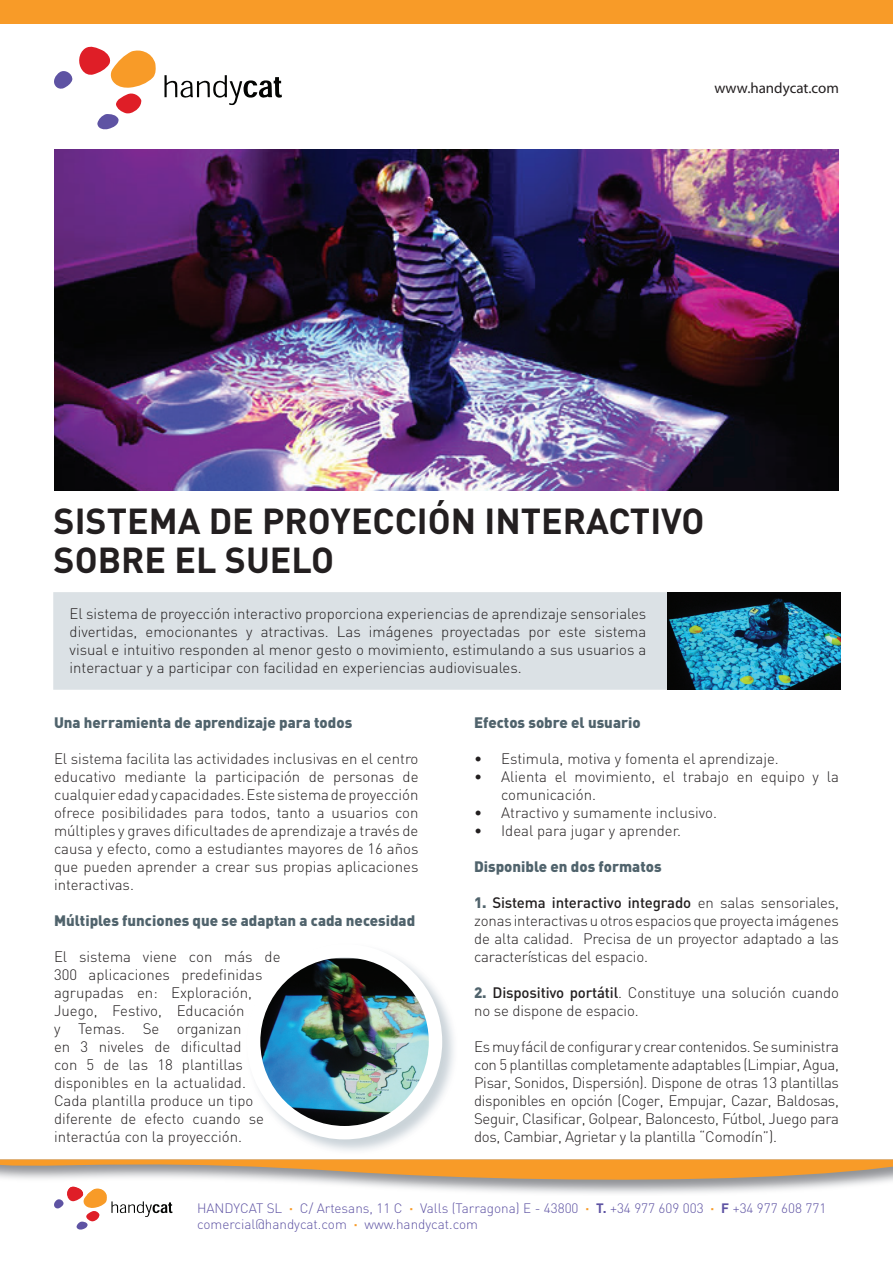
<style>
.page{position:relative;width:893px;height:1263px;background:#fff}
.page>*{position:absolute;margin:0;border:0;box-sizing:border-box;transform-origin:0 0}
.t1{font:700 35.7px/39px "DIN";color:#231f20}
.t2{font:300 15px/18px "DIN";color:#231f20;text-align:justify}
.t3{font:900 15px "DIN";color:#50636c}
.t4{font:15px "Myriad Pro";color:#231f20}
.t5{font:300 13.5px/16.2px "DIN";color:#5e53a3}
.s1{font-weight:900;color:#50636c}
.s2{font-weight:500}
.s3{font-weight:700;color:#f89b28}
.s4{font-weight:700}
</style>
<div class="page">
<img style="left:295px;top:954px;width:159px;height:197px">
<img style="left:258px;top:958px;width:177px;height:175px">
<div style="left:247px;top:944px;width:195px;height:195px;border:13px solid #fff;border-radius:50%"></div>
<img style="left:54px;top:150px;width:784px;height:340px">
<div style="left:53px;top:592px;width:786px;height:98px;background:#dbe1e5"></div>
<div style="left:0;top:0;width:893px;height:23px;background:#f89b28"></div>
<svg style="left:54px;top:46px;width:102px;height:84px"></svg>
<svg style="left:164px;top:75px;width:118px;height:30px"></svg>
<svg style="left:0;top:1159px;width:893px;height:71px"></svg>
<img style="left:668px;top:592px;width:172px;height:98px">
<p class="t4" style="left:714px;top:79px;width:126px">www.handycat.com</p>
<h1 class="t1" style="left:54px;top:500px;width:652px">SISTEMA DE PROYECCIÓN INTERACTIVO<br>SOBRE EL SUELO</h1>
<p class="t2" style="left:70px;top:605px;width:578px">El sistema de proyección interactivo proporciona experiencias de aprendizaje sensoriales divertidas, emocionantes y atractivas. Las imágenes proyectadas por este sistema visual e intuitivo responden al menor gesto o movimiento, estimulando a sus usuarios a interactuar y a participar con facilidad en experiencias audiovisuales.</p>
<p class="t3" style="left:54px;top:712px;width:300px">Una herramienta de aprendizaje para todos</p>
<p class="t2" style="left:54px;top:749px;width:366px">El sistema facilita las actividades inclusivas en el centro educativo mediante la participación de personas de cualquier edad y capacidades. Este sistema de proyección ofrece posibilidades para todos, tanto a usuarios con múltiples y graves dificultades de aprendizaje a través de causa y efecto, como a estudiantes mayores de 16 años que pueden aprender a crear sus propias aplicaciones interactivas.</p>
<p class="t3" style="left:54px;top:910px;width:363px">Múltiples funciones que se adaptan a cada necesidad</p>
<p class="t2" style="left:54px;top:947px;width:228px;text-align:left">El sistema viene con más de<br>300 aplicaciones predefinidas agrupadas en: Exploración,<br>Juego, Festivo, Educación<br>y Temas. Se organizan<br>en 3 niveles de dificultad<br>con 5 de las 18 plantillas disponibles en la actualidad.<br>Cada plantilla produce un tipo diferente de efecto cuando se interactúa con la proyección.</p>
<p class="t3" style="left:474px;top:712px;width:168px">Efectos sobre el usuario</p>
<p class="t2" style="left:474px;top:749px;width:306px">• Estimula, motiva y fomenta el aprendizaje.</p>
<p class="t2" style="left:501px;top:767px;width:339px;text-indent:-27px">• Alienta el movimiento, el trabajo en equipo y la comunicación.</p>
<p class="t2" style="left:474px;top:803px;width:244px">• Atractivo y sumamente inclusivo.</p>
<p class="t2" style="left:474px;top:821px;width:208px">• Ideal para jugar y aprender.</p>
<p class="t3" style="left:474px;top:856px;width:189px">Disponible en dos formatos</p>
<p class="t2" style="left:474px;top:893px;width:366px"><span class="s1">1.</span> <span class="s2">Sistema interactivo integrado</span> en salas sensoriales, zonas interactivas u otros espacios que proyecta imágenes de alta calidad. Precisa de un proyector adaptado a las características del espacio.</p>
<p class="t2" style="left:474px;top:983px;width:366px"><span class="s1">2.</span> <span class="s2">Dispositivo portátil</span>. Constituye una solución cuando no se dispone de espacio.</p>
<p class="t2" style="left:474px;top:1037px;width:366px">Es muy fácil de configurar y crear contenidos. Se suministra con 5 plantillas completamente adaptables (Limpiar, Agua, Pisar, Sonidos, Dispersión). Dispone de otras 13 plantillas disponibles en opción (Coger, Empujar, Cazar, Baldosas, Seguir, Clasificar, Golpear, Baloncesto, Fútbol, Juego para dos, Cambiar, Agrietar y la plantilla “Comodín”).</p>
<p class="t5" style="left:197px;top:1200px;width:631px">HANDYCAT SL <span class="s3">·</span> C/ Artesans, 11 C <span class="s3">·</span> Valls (Tarragona) E - 43800 <span class="s3">·</span> <span class="s4">T.</span> +34 977 609 003 <span class="s3">·</span> <span class="s4">F</span> +34 977 608 771 comercial@handycat.com <span class="s3">·</span> www.handycat.com</p>
</div>
